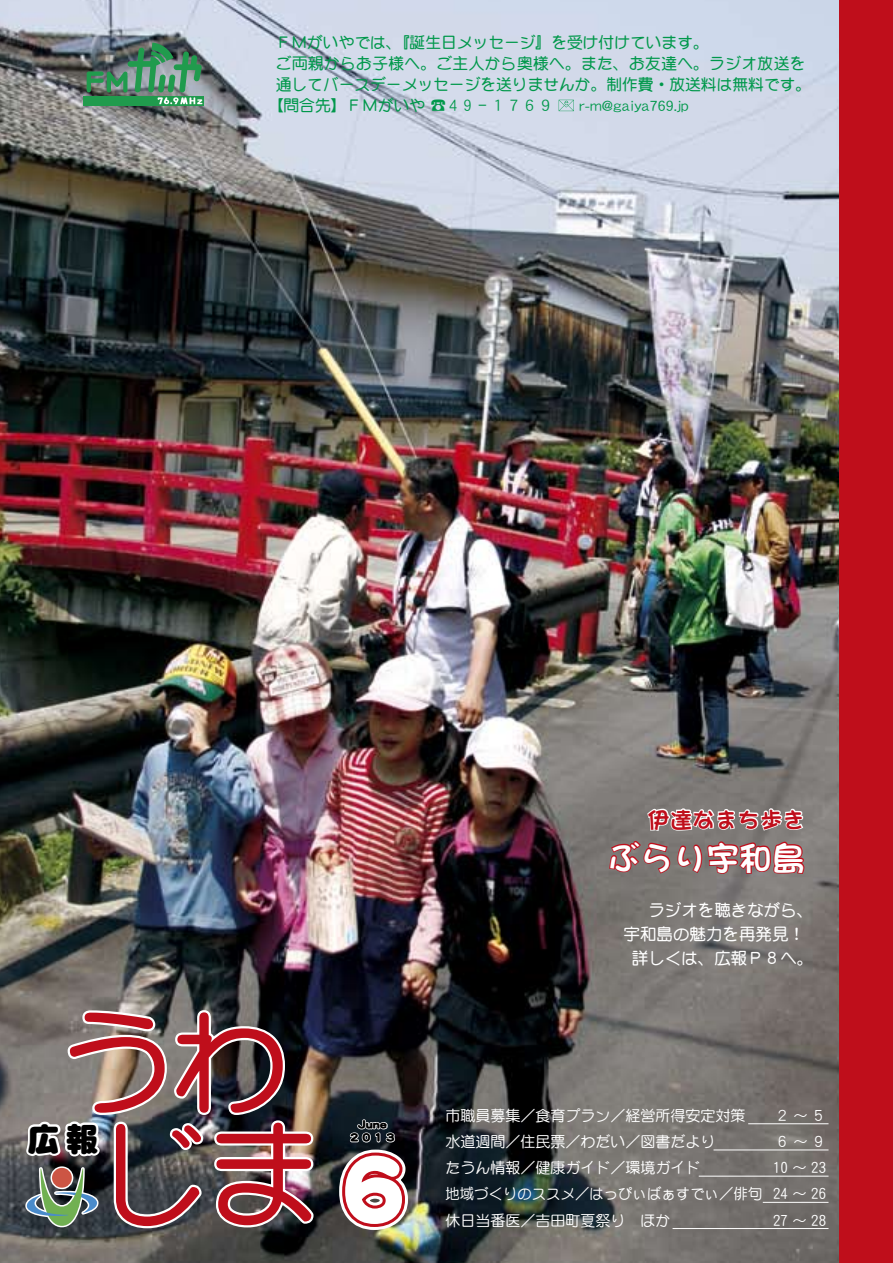
<style>
.page{position:relative;width:893px;height:1263px;background:#fff}
.page>*{position:absolute;margin:0;border:0;box-sizing:border-box;transform-origin:0 0}
.t1{font:117px "DF Maru Gothic Std W7 90 msp RKSJ H";color:#bf0e1b}
.t2{font:95.7px "DF Maru Gothic Std W12 90 msp RKSJ H";color:#fff;scale:.91 1}
.広報うわじま{font:33px "DF Brush RD Std W7";color:#fff}
.t3{font:33px "DF Maru Gothic Std W12 90 msp RKSJ H";color:#000}
.広報うわじま-2{font:22.5px "DF Brush RD Std W7";color:#bf0e1b}
.広報うわじま-3{font:16.5px "DF Maru Gothic Std W7";color:#fff}
.広報うわじま-4{font:15.75px/21px "DF Maru Gothic Std W7";color:#00984b}
.広報うわじま-5{font:15.75px "DFHS Gothic Std W3";color:#00984b}
.t4{font:15px/26.2px "DF Maru Gothic Std W5 90 msp RKSJ H";color:#fff}
.t5{font:12px "DF Maru Gothic Std W12 90 msp RKSJ H";color:#000}
.s1{font-family:"DFSM Gothic Std W2"}
.s2{font-family:"DFHS Gothic Std W3"}
</style>
<div class="page">
<img style="left:0;top:0;width:839px;height:1263px">
<div style="left:839px;top:0;width:54px;height:1263px;background:#bf0e1b"></div>
<img style="left:331px;top:1118px;width:85px;height:118px">
<img style="left:24px;top:1008px;width:292px;height:222px">
<div style="left:52px;top:1168px;width:20px;height:20px;background:#c54;border-radius:50%"></div>
<hr style="left:748px;top:1123px;width:80px;height:1px;background:#fff">
<hr style="left:713px;top:1150px;width:115px;height:1px;background:#fff">
<hr style="left:699px;top:1176px;width:129px;height:1px;background:#fff">
<hr style="left:763px;top:1202px;width:65px;height:1px;background:#fff">
<hr style="left:673px;top:1228px;width:155px;height:1px;background:#fff">
<svg style="left:559px;top:100px;width:15px;height:11px"></svg>
<svg style="left:83px;top:96px;width:121px;height:10px"></svg>
<img style="left:87px;top:43px;width:115px;height:61px">
<svg style="left:608px;top:796px;width:208px;height:79px;background:#977b7a"></svg>
<p class="広報うわじま-4" style="left:276px;top:32px;width:435px">ＦＭがいやでは、『誕生日メッセージ』を受け付けています。</p>
<p class="広報うわじま-4" style="left:276px;top:53px;width:537px">ご両親からお子様へ。ご主人から奥様へ。また、お友達へ。ラジオ放送を通してバースデーメッセージを送りませんか。制作費・放送料は無料です。</p>
<p class="広報うわじま-5" style="left:579px;top:97px;width:111px">m- r @gaiya769.jp</p>
<p class="広報うわじま-4" style="left:268px;top:95px;width:287px">【問合先】ＦＭがいや <span class="s1">☎</span><span class="s2">４９ー１７６９</span></p>
<p class="t1" style="left:59px;top:1000px;width:231px">うわ</p>
<p class="t1" style="left:93px;top:1111px;width:231px">じま</p>
<p class="t5" style="left:358px;top:1117px;width:31px">June</p>
<p class="t3" style="left:27px;top:1121px;width:73px">広報</p>
<p class="t5" style="left:348px;top:1130px;width:49px">２０１３</p>
<p class="t2" style="left:330px;top:1133px;width:97px">６</p>
<p class="広報うわじま-2" style="left:648px;top:807px;width:159px">伊達なまち歩き</p>
<p class="広報うわじま" style="left:607px;top:840px;width:199px">ぶらり宇和島</p>
<p class="広報うわじま-3" style="left:648px;top:901px;width:166px">ラジオを聴きながら、</p>
<p class="広報うわじま-3" style="left:624px;top:925px;width:183px">宇和島の魅力を再発見!</p>
<p class="広報うわじま-3" style="left:632px;top:949px;width:183px">詳しくは、広報Ｐ８へ。</p>
<p class="t4" style="left:445px;top:1102px;width:318px">市職員募集／食育プラン／経営所得安定対策水道週間／住民票／わだい／図書だより<br>たうん情報／健康ガイド／環境ガイド<br>地域づくりのススメ／はっぴぃばぁすでぃ／俳句休日当番医／吉田町夏祭り　ほか</p>
<p class="t4" style="left:773px;top:1102px;width:55px;text-align:justify">２~５<br>６~９<br>10~23<br>24~26<br>27~28</p>
</div>
